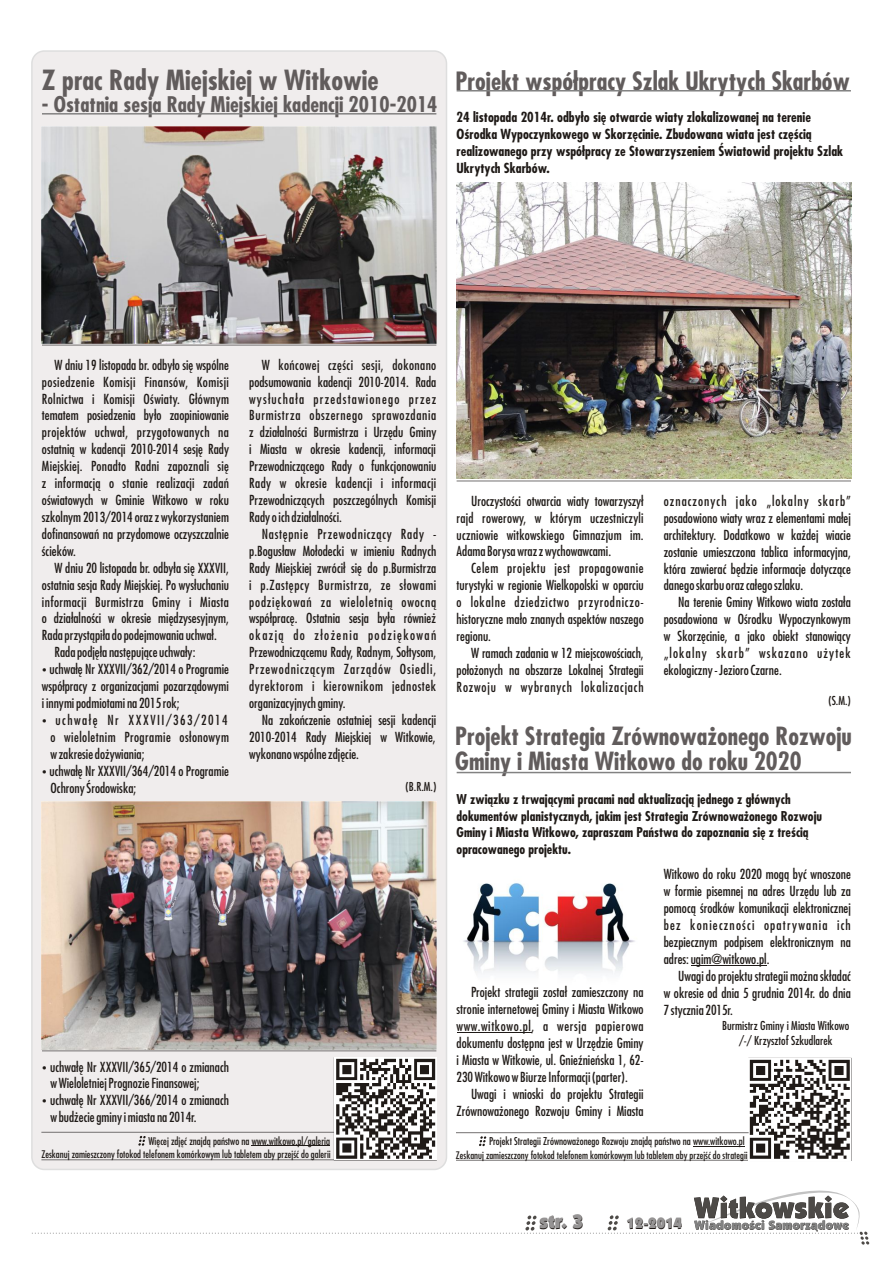
<style>
.page{position:relative;width:893px;height:1263px;background:#fff}
.page>*{position:absolute;margin:0;border:0;box-sizing:border-box;transform-origin:0 0}
.t1{font:700 27px "Fujiyama";color:#615c5c}
.t2{font:700 24.6px "Fujiyama";color:#615c5c}
.t3{font:700 24.45px/24.9px "Fujiyama";color:#615c5c}
.t4{font:700 21px "Fujiyama";color:#615c5c}
.t5{font:900 19.5px "Kabel IT Cby BT";color:#1f1a17}
.t6{font:900 15px "Kabel IT Cby BT";color:#1f1a17}
.t7{font:13.5px/17px "Fujiyama";color:#1f1a17;text-align:justify}
.t8{font:700 13.5px/17.2px "Fujiyama";color:#1f1a17}
.t9{font:13.5px "Fujiyama";letter-spacing:.03em;color:#1f1a17}
.t10{font:13.5px "Fujiyama";letter-spacing:.11em;color:#1f1a17}
.t11{font:700 13.2px/16.8px "Fujiyama";color:#1f1a17}
.t12{font:12px/15px "Fujiyama";color:#1f1a17;text-align:center}
.t13{font:11.55px "Wingdings";color:#1f1a17}
.t14{font:10.5px "Fujiyama";color:#1f1a17}
.t15{font:10.2px "Fujiyama";color:#1f1a17}
.t16{font:10.05px "Fujiyama";color:#1f1a17}
</style>
<div class="page">
<div style="left:31px;top:50px;width:416px;height:1120px;background:#f0eded;border:2px solid #dedede;border-radius:12px"></div>
<svg style="left:32px;top:1190px;width:837px;height:54px"></svg>
<hr style="left:42px;top:113px;width:394px;height:2px;background:#828282">
<hr style="left:42px;top:345px;width:394px;height:1px;background:#737070">
<hr style="left:691px;top:965px;width:76px;height:1px;background:#1f1a17">
<hr style="left:457px;top:772px;width:394px;height:1px;background:#828282">
<img style="left:463px;top:883px;width:172px;height:91px">
<hr style="left:457px;top:1032px;width:75px;height:1px;background:#1f1a17">
<hr style="left:456px;top:1160px;width:394px;height:1px;background:#737070">
<img style="left:749px;top:1059px;width:101px;height:100px">
<hr style="left:456px;top:1132px;width:293px;height:1px;background:#737070">
<svg style="left:479px;top:1136px;width:7px;height:10px"></svg>
<hr style="left:693px;top:1146px;width:52px;height:1px;background:#1f1a17">
<img style="left:42px;top:127px;width:395px;height:217px">
<img style="left:42px;top:802px;width:395px;height:248px">
<hr style="left:41px;top:1159px;width:395px;height:1px;background:#737070">
<img style="left:334px;top:1058px;width:102px;height:102px">
<hr style="left:41px;top:1132px;width:293px;height:1px;background:#737070">
<svg style="left:138px;top:1136px;width:8px;height:10px"></svg>
<hr style="left:252px;top:1145px;width:78px;height:1px;background:#1f1a17">
<hr style="left:42px;top:1050px;width:394px;height:1px;background:#737070">
<hr style="left:457px;top:90px;width:394px;height:2px;background:#828282">
<hr style="left:457px;top:481px;width:394px;height:1px;background:#737070">
<img style="left:457px;top:183px;width:394px;height:296px">
<h1 class="t1" style="left:42px;top:69px;width:338px">Z prac Rady Miejskiej w Witkowie</h1>
<h3 class="t4" style="left:42px;top:96px;width:397px">- Ostatnia sesja Rady Miejskiej kadencji 2010-2014</h3>
<h2 class="t2" style="left:456px;top:71px;width:396px">Projekt współpracy Szlak Ukrytych Skarbów</h2>
<p class="t8" style="left:457px;top:110px;width:388px">24 listopada 2014r. odbyło się otwarcie wiaty zlokalizowanej na terenie Ośrodka Wypoczynkowego w Skorzęcinie. Zbudowana wiata jest częścią realizowanego przy współpracy ze Stowarzyszeniem Światowid projektu Szlak Ukrytych Skarbów.</p>
<p class="t7" style="left:42px;top:357px;width:189px;text-indent:13px">W dniu 19 listopada br. odbyło się wspólne posiedzenie Komisji Finansów, Komisji Rolnictwa i Komisji Oświaty. Głównym tematem posiedzenia było zaopiniowanie projektów uchwał, przygotowanych na ostatnią w kadencji 2010-2014 sesję Rady Miejskiej. Ponadto Radni zapoznali się z informacją o stanie realizacji zadań oświatowych w Gminie Witkowo w roku szkolnym 2013/2014 oraz z wykorzystaniem dofinansowań na przydomowe oczyszczalnie ścieków.</p>
<p class="t7" style="left:42px;top:560px;width:189px;text-indent:13px">W dniu 20 listopada br. odbyła się XXXVII, ostatnia sesja Rady Miejskiej. Po wysłuchaniu informacji Burmistrza Gminy i Miasta o działalności w okresie międzysesyjnym, Rada przystąpiła do podejmowania uchwał.</p>
<p class="t13" style="left:42px;top:665px;width:36px">•</p>
<p class="t7" style="left:54px;top:645px;width:142px">Rada podjęła następujące uchwały:</p>
<p class="t7" style="left:50px;top:662px;width:181px">uchwałę Nr XXXVII/362/2014 o Programie</p>
<p class="t7" style="left:42px;top:679px;width:189px">współpracy z organizacjami pozarządowymi</p>
<p class="t13" style="left:42px;top:716px;width:36px">•</p>
<p class="t7" style="left:42px;top:696px;width:139px">i innymi podmiotami na 2015 rok;</p>
<p class="t10" style="left:55px;top:714px;width:174px">uchwałę Nr XXXVII/363/2014</p>
<p class="t9" style="left:51px;top:731px;width:180px">o wieloletnim Programie osłonowym</p>
<p class="t13" style="left:42px;top:767px;width:36px">•</p>
<p class="t7" style="left:50px;top:746px;width:181px;text-align:left">w zakresie dożywiania;<br>uchwałę Nr XXXVII/364/2014 o Programie<br>Ochrony Środowiska;</p>
<p class="t7" style="left:249px;top:357px;width:189px;text-indent:13px">W końcowej części sesji, dokonano podsumowania kadencji 2010-2014. Rada wysłuchała przedstawionego przez Burmistrza obszernego sprawozdania z działalności Burmistrza i Urzędu Gminy i Miasta w okresie kadencji, informacji Przewodniczącego Rady o funkcjonowaniu Rady w okresie kadencji i informacji Przewodniczących poszczególnych Komisji Rady o ich działalności.</p>
<p class="t7" style="left:249px;top:526px;width:189px;text-indent:13px">Następnie Przewodniczący Rady - p.Bogusław Mołodecki w imieniu Radnych Rady Miejskiej zwrócił się do p.Burmistrza i p.Zastępcy Burmistrza, ze słowami podziękowań za wieloletnią owocną współpracę. Ostatnia sesja była również okazją do złożenia podziękowań Przewodniczącemu Rady, Radnym, Sołtysom, Przewodniczącym Zarządów Osiedli, dyrektorom i kierownikom jednostek organizacyjnych gminy.</p>
<p class="t7" style="left:249px;top:713px;width:189px;text-indent:13px">Na zakończenie ostatniej sesji kadencji 2010-2014 Rady Miejskiej w Witkowie, wykonano wspólne zdjęcie.</p>
<p class="t12" style="left:406px;top:780px;width:32px">(B.R.M.)</p>
<p class="t7" style="left:42px;top:1059px;width:189px">•uchwałę Nr XXXVII/365/2014 o zmianach</p>
<p class="t13" style="left:42px;top:1096px;width:36px">•</p>
<p class="t7" style="left:50px;top:1076px;width:180px;text-align:left">w Wieloletniej Prognozie Finansowej; uchwałę Nr XXXVII/366/2014 o zmianach w budżecie gminy i miasta na 2014r.</p>
<p class="t14" style="left:148px;top:1136px;width:183px">Więcej zdjęć znajdą państwo na www.witkowo.pl/galeria</p>
<p class="t15" style="left:41px;top:1150px;width:291px">Zeskanuj zamieszczony fotokod telefonem komórkowym lub tabletem aby przejść do galerii</p>
<p class="t7" style="left:457px;top:493px;width:189px;text-indent:14px">Uroczystości otwarcia wiaty towarzyszył rajd rowerowy, w którym uczestniczyli uczniowie witkowskiego Gimnazjum im.<br>Adama Borysa wraz z wychowawcami.</p>
<p class="t7" style="left:457px;top:561px;width:189px;text-indent:14px">Celem projektu jest propagowanie turystyki w regionie Wielkopolski w oparciu o lokalne dziedzictwo przyrodniczo&shy;historyczne mało znanych aspektów naszego regionu.</p>
<p class="t7" style="left:457px;top:646px;width:189px;text-indent:14px">W ramach zadania w 12 miejscowościach, położonych na obszarze Lokalnej Strategii Rozwoju w wybranych lokalizacjach</p>
<p class="t7" style="left:664px;top:493px;width:189px">oznaczonych jako „lokalny skarb” posadowiono wiaty wraz z elementami małej architektury. Dodatkowo w każdej wiacie zostanie umieszczona tablica informacyjna, która zawierać będzie informacje dotyczące danego skarbu oraz całego szlaku.</p>
<p class="t7" style="left:664px;top:595px;width:189px;text-indent:14px">Na terenie Gminy Witkowo wiata została posadowiona w Ośrodku Wypoczynkowym w Skorzęcinie, a jako obiekt stanowiący „lokalny skarb” wskazano użytek ekologiczny - Jezioro Czarne.</p>
<p class="t12" style="left:828px;top:694px;width:24px">(S.M.)</p>
<h3 class="t3" style="left:455px;top:727px;width:398px">Projekt Strategia Zrównoważonego Rozwoju<br>Gminy i Miasta Witkowo do roku 2020</h3>
<p class="t11" style="left:457px;top:792px;width:367px">W związku z trwającymi pracami nad aktualizacją jednego z głównych dokumentów planistycznych, jakim jest Strategia Zrównoważonego Rozwoju Gminy i Miasta Witkowo, zapraszam Państwa do zapoznania się z treścią opracowanego projektu.</p>
<p class="t7" style="left:664px;top:867px;width:189px">Witkowo do roku 2020 mogą być wnoszone w formie pisemnej na adres Urzędu lub za pomocą środków komunikacji elektronicznej bez konieczności opatrywania ich bezpiecznym podpisem elektronicznym na adres: ugim@witkowo.pl.</p>
<p class="t7" style="left:664px;top:968px;width:189px;text-indent:14px">Uwagi do projektu strategii można składać w okresie od dnia 5 grudnia 2014r. do dnia 7 stycznia 2015r.</p>
<p class="t12" style="left:722px;top:1019px;width:129px">Burmistrz Gminy i Miasta Witkowo /-/ Krzysztof Szkudlarek</p>
<p class="t7" style="left:457px;top:985px;width:189px;text-indent:14px">Projekt strategii został zamieszczony na stronie internetowej Gminy i Miasta Witkowo www.witkowo.pl, a wersja papierowa dokumentu dostępna jest w Urzędzie Gminy i Miasta w Witkowie, ul. Gnieźnieńska 1, 62- 230 Witkowo w Biurze Informacji (parter).</p>
<p class="t7" style="left:457px;top:1086px;width:189px;text-align:right">Uwagi i wnioski do projektu Strategii<br>Zrównoważonego Rozwoju Gminy i Miasta</p>
<p class="t16" style="left:456px;top:1151px;width:293px">Zeskanuj zamieszczony fotokod telefonem komórkowym lub tabletem aby przejść do strategii</p>
<p class="t14" style="left:489px;top:1137px;width:257px">Projekt Strategii Zrównoważonego Rozwoju znajdą państwo na www.witkowo.pl</p>
<h3 class="t5" style="left:540px;top:1214px;width:46px">str. 3</h3>
<p class="t6" style="left:627px;top:1218px;width:57px">12-2014</p>
</div>
